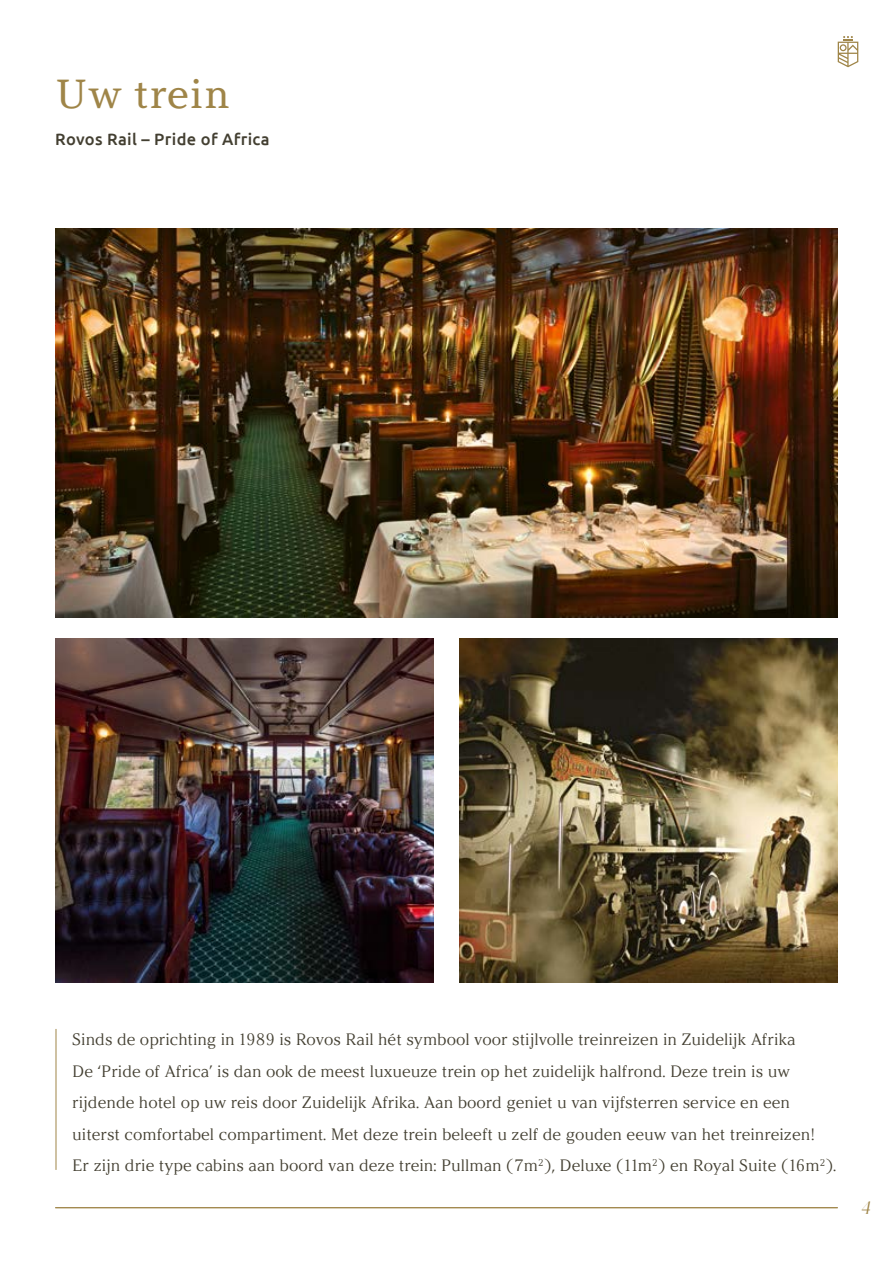
<style>
.page{position:relative;width:893px;height:1263px;background:#fff}
.page>*{position:absolute;margin:0;border:0;box-sizing:border-box;transform-origin:0 0}
.t1{font:40.5px "Argesta Text";color:#9f8548}
.t2{font:italic 18px "Argesta Hairline";color:#9f8548}
.t3{font:16.5px/31.5px "Argesta Display";color:#433f31}
.t4{font:500 16.5px "Ubuntu";letter-spacing:.02em;color:#433f31}
</style>
<div class="page">
<svg style="left:838px;top:36px;width:20px;height:31px"></svg>
<hr style="left:55px;top:1207px;width:783px;height:1px;background:#9f8548">
<hr style="left:56px;top:1029px;width:1px;height:141px;background:#9f8548">
<img style="left:56px;top:229px;width:782px;height:389px">
<img style="left:56px;top:638px;width:378px;height:344px">
<img style="left:459px;top:638px;width:379px;height:344px">
<h1 class="t1" style="left:55px;top:69px;width:177px">Uw trein</h1>
<p class="t4" style="left:55px;top:129px;width:216px">Rovos Rail – Pride of Africa</p>
<p class="t3" style="left:72px;top:1024px;width:765px">Sinds de oprichting in 1989 is Rovos Rail hét symbool voor stijlvolle treinreizen in Zuidelijk Afrika<br>De ‘Pride of Africa’ is dan ook de meest luxueuze trein op het zuidelijk halfrond. Deze trein is uw rijdende hotel op uw reis door Zuidelijk Afrika. Aan boord geniet u van vijfsterren service en een uiterst comfortabel compartiment. Met deze trein beleeft u zelf de gouden eeuw van het treinreizen!<br>Er zijn drie type cabins aan boord van deze trein: Pullman (7m<sup>2</sup>), Deluxe (11m<sup>2</sup>) en Royal Suite (16m<sup>2</sup>).</p>
<p class="t2" style="left:861px;top:1197px;width:11px">4</p>
</div>
